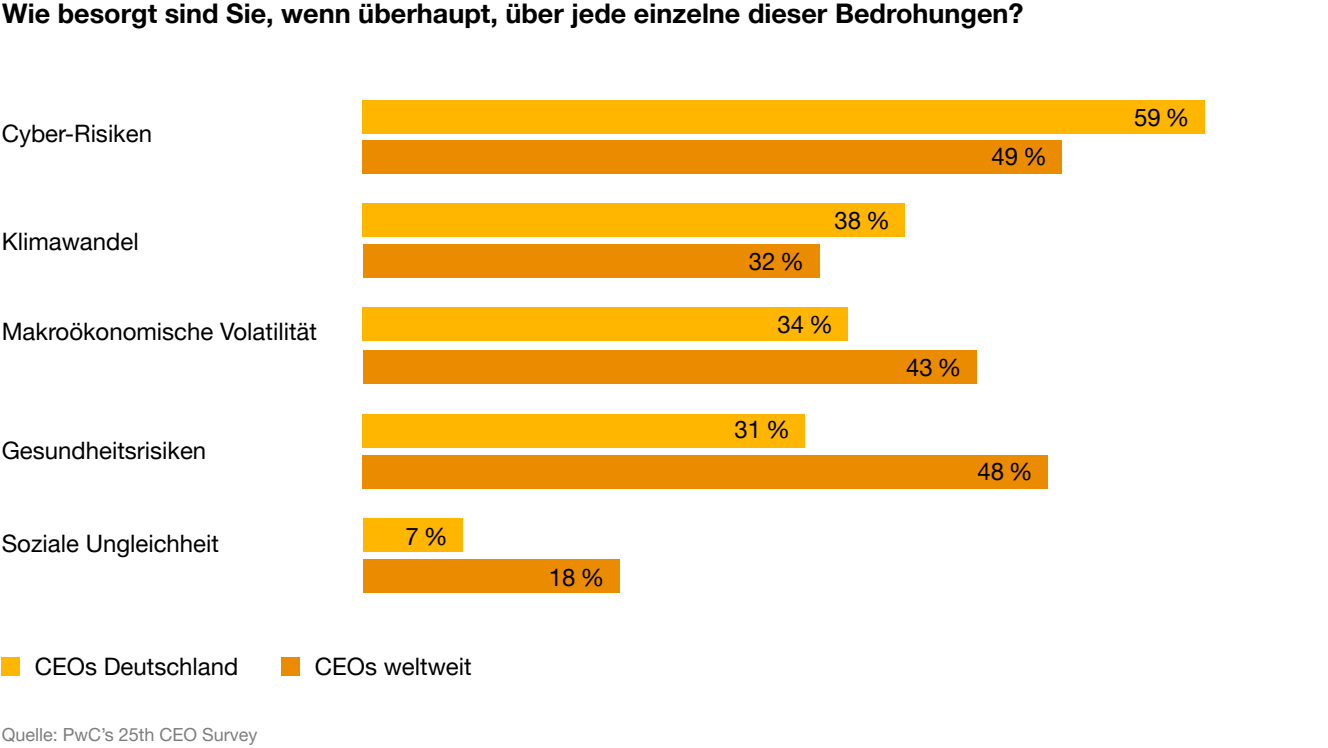
<style>
.page{position:relative;width:1328px;height:748px;background:#fff}
.page>*{position:absolute;margin:0;border:0;box-sizing:border-box;transform-origin:0 0}
.t1{font:700 27px "Helvetica Neue LT Pro";color:#000}
.t2{font:24px "Helvetica Neue LT Pro";color:#000}
.t3{font:18px "Helvetica Neue LT Pro";color:#7d7d7d}
</style>
<div class="page">
<div style="left:2px;top:657px;width:18px;height:18px;background:#ffb600"></div>
<div style="left:282px;top:657px;width:18px;height:18px;background:#eb8c00"></div>
<div style="left:363px;top:559px;width:256px;height:33px;background:#eb8c00"></div>
<div style="left:363px;top:518px;width:99px;height:33px;background:#ffb600"></div>
<div style="left:363px;top:454px;width:684px;height:34px;background:#eb8c00"></div>
<div style="left:363px;top:413px;width:442px;height:34px;background:#ffb600"></div>
<div style="left:363px;top:307px;width:485px;height:34px;background:#ffb600"></div>
<div style="left:363px;top:244px;width:456px;height:33px;background:#eb8c00"></div>
<div style="left:363px;top:350px;width:613px;height:33px;background:#eb8c00"></div>
<div style="left:363px;top:203px;width:542px;height:34px;background:#ffb600"></div>
<div style="left:363px;top:140px;width:699px;height:33px;background:#eb8c00"></div>
<div style="left:363px;top:100px;width:841px;height:33px;background:#ffb600"></div>
<p class="t1" style="left:2px;top:-3px;width:1023px">Wie besorgt sind Sie, wenn überhaupt, über jede einzelne dieser Bedrohungen?</p>
<p class="t2" style="left:2px;top:118px;width:152px">Cyber-Risiken</p>
<p class="t2" style="left:2px;top:227px;width:138px">Klimawandel</p>
<p class="t2" style="left:2px;top:316px;width:317px">Makroökonomische Volatilität</p>
<p class="t2" style="left:2px;top:435px;width:206px">Gesundheitsrisiken</p>
<p class="t2" style="left:2px;top:528px;width:219px">Soziale Ungleichheit</p>
<p class="t2" style="left:405px;top:521px;width:44px">7 %</p>
<p class="t2" style="left:35px;top:651px;width:205px">CEOs Deutschland</p>
<p class="t2" style="left:315px;top:651px;width:158px">CEOs weltweit</p>
<p class="t3" style="left:2px;top:723px;width:257px">Quelle: PwC’s 25th CEO Survey</p>
<p class="t2" style="left:549px;top:562px;width:57px">18 %</p>
<p class="t2" style="left:749px;top:246px;width:57px">32 %</p>
<p class="t2" style="left:834px;top:206px;width:57px">38 %</p>
<p class="t2" style="left:777px;top:310px;width:57px">34 %</p>
<p class="t2" style="left:734px;top:414px;width:57px">31 %</p>
<p class="t2" style="left:906px;top:352px;width:57px">43 %</p>
<p class="t2" style="left:991px;top:142px;width:57px">49 %</p>
<p class="t2" style="left:977px;top:457px;width:57px">48 %</p>
<p class="t2" style="left:1134px;top:102px;width:57px">59 %</p>
</div>
